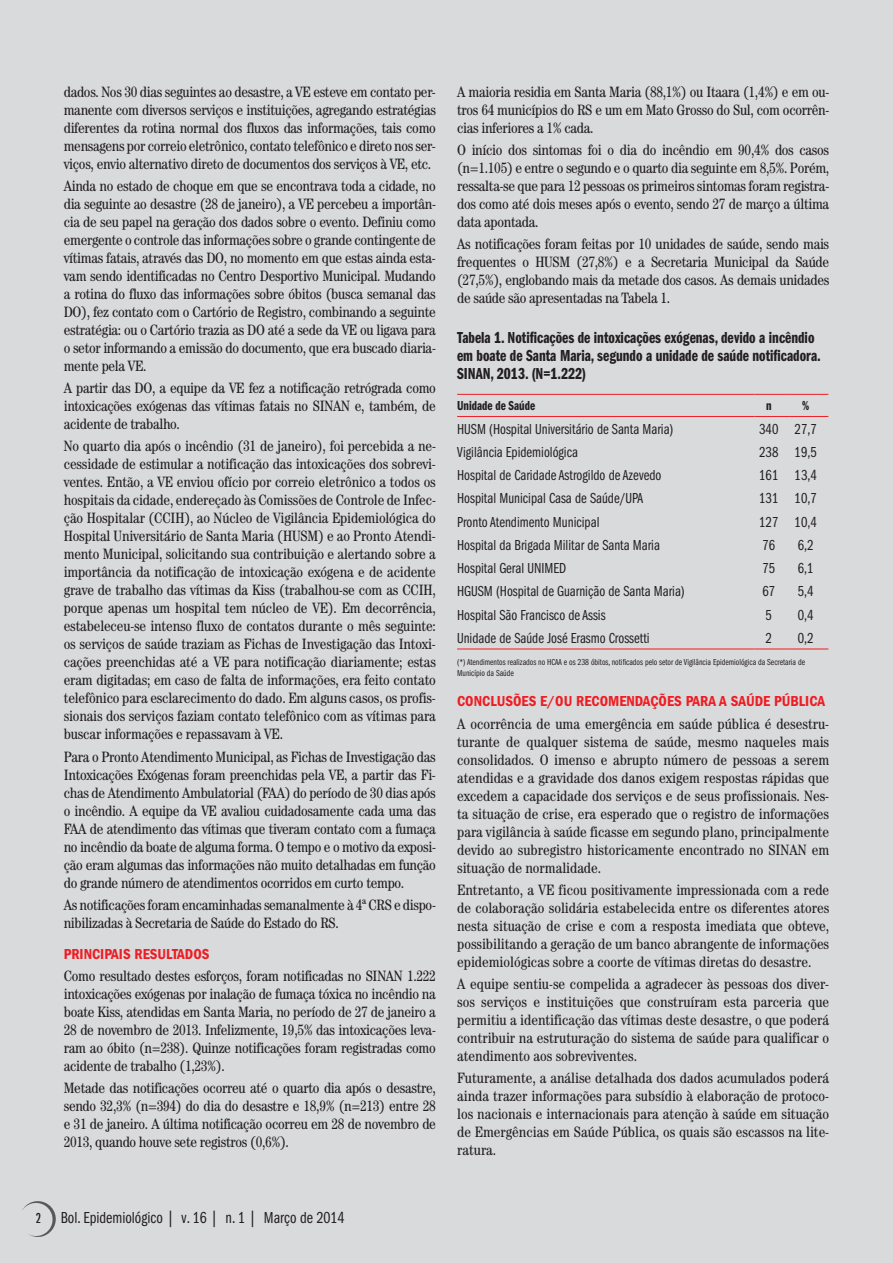
<style>
.page{position:relative;width:893px;height:1263px;background:#d9dadc}
.page>*{position:absolute;margin:0;border:0;box-sizing:border-box;transform-origin:0 0}
.t1{font:16.5px/18px "Franklin Gothic LT Demi Cmpr";color:#231f20}
.t2{font:16.5px "Franklin Gothic LT Book Cmpr";color:#231f20}
.t3{font:condensed 15px/18px "Century LT";letter-spacing:-.02em;color:#231f20;text-align:justify}
.t4{font:15px "Franklin Gothic LT Book Cmpr";color:#231f20}
.t5{font:600 condensed 15px "Franklin Gothic LT";color:#ee1d23}
.t6{font:13.5px "Franklin Gothic LT Demi Cmpr";color:#231f20}
.t7{font:9px/10.8px "Franklin Gothic LT Book Cmpr";color:#231f20}
.s1{font-family:"Franklin Gothic LT Book X Cmpr";font-size:15px;color:#57585a}
</style>
<div class="page">
<svg style="left:22px;top:1201px;width:34px;height:36px"></svg>
<hr style="left:457px;top:394px;width:297px;height:1px;background:#ee1d23">
<hr style="left:754px;top:394px;width:35px;height:1px;background:#ee1d23">
<hr style="left:789px;top:394px;width:39px;height:1px;background:#ee1d23">
<hr style="left:457px;top:416px;width:297px;height:1px;background:#ee1d23">
<hr style="left:754px;top:416px;width:35px;height:1px;background:#ee1d23">
<hr style="left:789px;top:416px;width:39px;height:1px;background:#ee1d23">
<hr style="left:457px;top:649px;width:297px;height:1px;background:#ee1d23">
<hr style="left:754px;top:649px;width:35px;height:1px;background:#ee1d23">
<hr style="left:789px;top:649px;width:39px;height:1px;background:#ee1d23">
<p class="t3" style="left:64px;top:82px;width:374px">dados. Nos 30 dias seguintes ao desastre, a VE esteve em contato per&shy;manente com diversos serviços e instituições, agregando estratégias diferentes da rotina normal dos fluxos das informações, tais como mensagens por correio eletrônico, contato telefônico e direto nos ser&shy;viços, envio alternativo direto de documentos dos serviços à VE, etc.</p>
<p class="t3" style="left:64px;top:177px;width:374px">Ainda no estado de choque em que se encontrava toda a cidade, no dia seguinte ao desastre (28 de janeiro), a VE percebeu a importân&shy;cia de seu papel na geração dos dados sobre o evento. Definiu como emergente o controle das informações sobre o grande contingente de vítimas fatais, através das DO, no momento em que estas ainda esta&shy;vam sendo identificadas no Centro Desportivo Municipal. Mudando a rotina do fluxo das informações sobre óbitos (busca semanal das DO), fez contato com o Cartório de Registro, combinando a seguinte estratégia: ou o Cartório trazia as DO até a sede da VE ou ligava para o setor informando a emissão do documento, que era buscado diaria&shy;mente pela VE.</p>
<p class="t3" style="left:64px;top:379px;width:374px">A partir das DO, a equipe da VE fez a notificação retrógrada como intoxicações exógenas das vítimas fatais no SINAN e, também, de acidente de trabalho.</p>
<p class="t3" style="left:64px;top:437px;width:374px">No quarto dia após o incêndio (31 de janeiro), foi percebida a ne&shy;cessidade de estimular a notificação das intoxicações dos sobrevi&shy;ventes. Então, a VE enviou ofício por correio eletrônico a todos os hospitais da cidade, endereçado às Comissões de Controle de Infec&shy;ção Hospitalar (CCIH), ao Núcleo de Vigilância Epidemiológica do Hospital Universitário de Santa Maria (HUSM) e ao Pronto Atendi&shy;mento Municipal, solicitando sua contribuição e alertando sobre a importância da notificação de intoxicação exógena e de acidente grave de trabalho das vítimas da Kiss (trabalhou-se com as CCIH, porque apenas um hospital tem núcleo de VE). Em decorrência, estabeleceu-se intenso fluxo de contatos durante o mês seguinte: os serviços de saúde traziam as Fichas de Investigação das Intoxi&shy;cações preenchidas até a VE para notificação diariamente; estas eram digitadas; em caso de falta de informações, era feito contato telefônico para esclarecimento do dado. Em alguns casos, os profis&shy;sionais dos serviços faziam contato telefônico com as vítimas para buscar informações e repassavam à VE.</p>
<p class="t3" style="left:64px;top:747px;width:374px">Para o Pronto Atendimento Municipal, as Fichas de Investigação das Intoxicações Exógenas foram preenchidas pela VE, a partir das Fi&shy;chas de Atendimento Ambulatorial (FAA) do período de 30 dias após o incêndio. A equipe da VE avaliou cuidadosamente cada uma das FAA de atendimento das vítimas que tiveram contato com a fumaça no incêndio da boate de alguma forma. O tempo e o motivo da exposi&shy;ção eram algumas das informações não muito detalhadas em função do grande número de atendimentos ocorridos em curto tempo.</p>
<p class="t3" style="left:64px;top:896px;width:374px">As notificações foram encaminhadas semanalmente à 4ª CRS e dispo&shy;nibilizadas à Secretaria de Saúde do Estado do RS.</p>
<p class="t5" style="left:64px;top:945px;width:147px">PRINCIPAIS RESULTADOS</p>
<p class="t3" style="left:64px;top:967px;width:374px">Como resultado destes esforços, foram notificadas no SINAN 1.222 intoxicações exógenas por inalação de fumaça tóxica no incêndio na boate Kiss, atendidas em Santa Maria, no período de 27 de janeiro a 28 de novembro de 2013. Infelizmente, 19,5% das intoxicações leva&shy;ram ao óbito (n=238). Quinze notificações foram registradas como acidente de trabalho (1,23%).</p>
<p class="t3" style="left:64px;top:1079px;width:374px">Metade das notificações ocorreu até o quarto dia após o desastre, sendo 32,3% (n=394) do dia do desastre e 18,9% (n=213) entre 28 e 31 de janeiro. A última notificação ocorreu em 28 de novembro de 2013, quando houve sete registros (0,6%).</p>
<p class="t3" style="left:457px;top:82px;width:374px">A maioria residia em Santa Maria (88,1%) ou Itaara (1,4%) e em ou&shy;tros 64 municípios do RS e um em Mato Grosso do Sul, com ocorrên&shy;cias inferiores a 1% cada.</p>
<p class="t3" style="left:457px;top:141px;width:374px">O início dos sintomas foi o dia do incêndio em 90,4% dos casos (n=1.105) e entre o segundo e o quarto dia seguinte em 8,5%. Porém, ressalta-se que para 12 pessoas os primeiros sintomas foram registra&shy;dos como até dois meses após o evento, sendo 27 de março a última data apontada.</p>
<p class="t3" style="left:457px;top:235px;width:374px">As notificações foram feitas por 10 unidades de saúde, sendo mais frequentes o HUSM (27,8%) e a Secretaria Municipal da Saúde (27,5%), englobando mais da metade dos casos. As demais unidades de saúde são apresentadas na Tabela 1.</p>
<p class="t1" style="left:457px;top:329px;width:365px">Tabela 1. Notificações de intoxicações exógenas, devido a incêndio em boate de Santa Maria, segundo a unidade de saúde notificadora.<br>SINAN, 2013. (N=1.222)</p>
<p class="t6" style="left:457px;top:399px;width:79px">Unidade de Saúde</p>
<p class="t6" style="left:766px;top:399px;width:7px">n</p>
<p class="t6" style="left:802px;top:399px;width:9px">%</p>
<p class="t4" style="left:457px;top:421px;width:218px">HUSM (Hospital Universitário de Santa Maria)</p>
<p class="t4" style="left:759px;top:421px;width:59px">340 27,7</p>
<p class="t4" style="left:457px;top:444px;width:122px">Vigilância Epidemiológica</p>
<p class="t4" style="left:759px;top:444px;width:59px">238 19,5</p>
<p class="t4" style="left:457px;top:467px;width:206px">Hospital de Caridade Astrogildo de Azevedo</p>
<p class="t4" style="left:759px;top:467px;width:59px">161 13,4</p>
<p class="t4" style="left:457px;top:490px;width:188px">Hospital Municipal Casa de Saúde/UPA</p>
<p class="t4" style="left:759px;top:490px;width:59px">131 10,7</p>
<p class="t4" style="left:457px;top:514px;width:144px">Pronto Atendimento Municipal</p>
<p class="t4" style="left:759px;top:514px;width:59px">127 10,4</p>
<p class="t4" style="left:457px;top:537px;width:204px">Hospital da Brigada Militar de Santa Maria</p>
<p class="t4" style="left:762px;top:537px;width:14px">76</p>
<p class="t4" style="left:798px;top:537px;width:17px">6,2</p>
<p class="t4" style="left:457px;top:560px;width:111px">Hospital Geral UNIMED</p>
<p class="t4" style="left:762px;top:560px;width:14px">75</p>
<p class="t4" style="left:798px;top:560px;width:17px">6,1</p>
<p class="t4" style="left:457px;top:583px;width:229px">HGUSM (Hospital de Guarnição de Santa Maria)</p>
<p class="t4" style="left:762px;top:583px;width:14px">67</p>
<p class="t4" style="left:798px;top:583px;width:17px">5,4</p>
<p class="t4" style="left:457px;top:607px;width:150px">Hospital São Francisco de Assis</p>
<p class="t4" style="left:766px;top:607px;width:8px">5</p>
<p class="t4" style="left:798px;top:607px;width:17px">0,4</p>
<p class="t4" style="left:457px;top:630px;width:194px">Unidade de Saúde José Erasmo Crossetti</p>
<p class="t4" style="left:766px;top:630px;width:8px">2</p>
<p class="t4" style="left:798px;top:630px;width:17px">0,2</p>
<p class="t7" style="left:457px;top:656px;width:349px">(*) Atendimentos realizados no HCAA e os 238 óbitos, notificados pelo setor de Vigilância Epidemiológica da Secretaria de<br>Município da Saúde</p>
<p class="t5" style="left:457px;top:693px;width:370px">CONCLUSÕES E/OU RECOMENDAÇÕES PARA A SAÚDE PÚBLICA</p>
<p class="t3" style="left:457px;top:714px;width:374px">A ocorrência de uma emergência em saúde pública é desestru&shy;turante de qualquer sistema de saúde, mesmo naqueles mais consolidados. O imenso e abrupto número de pessoas a serem atendidas e a gravidade dos danos exigem respostas rápidas que excedem a capacidade dos serviços e de seus profissionais. Nes&shy;ta situação de crise, era esperado que o registro de informações para vigilância à saúde ficasse em segundo plano, principalmente devido ao subregistro historicamente encontrado no SINAN em situação de normalidade.</p>
<p class="t3" style="left:457px;top:880px;width:374px">Entretanto, a VE ficou positivamente impressionada com a rede de colaboração solidária estabelecida entre os diferentes atores nesta situação de crise e com a resposta imediata que obteve, possibilitando a geração de um banco abrangente de informações epidemiológicas sobre a coorte de vítimas diretas do desastre.</p>
<p class="t3" style="left:457px;top:975px;width:374px">A equipe sentiu-se compelida a agradecer às pessoas dos diver&shy;sos serviços e instituições que construíram esta parceria que permitiu a identificação das vítimas deste desastre, o que poderá contribuir na estruturação do sistema de saúde para qualificar o atendimento aos sobreviventes.</p>
<p class="t3" style="left:457px;top:1069px;width:374px">Futuramente, a análise detalhada dos dados acumulados poderá ainda trazer informações para subsídio à elaboração de protoco&shy;los nacionais e internacionais para atenção à saúde em situação de Emergências em Saúde Pública, os quais são escassos na lite&shy;ratura.</p>
<p class="t2" style="left:36px;top:1208px;width:310px"><span class="s1">2</span> Bol. Epidemiológico | v. 16 | n. 1 | Março de 2014</p>
</div>
